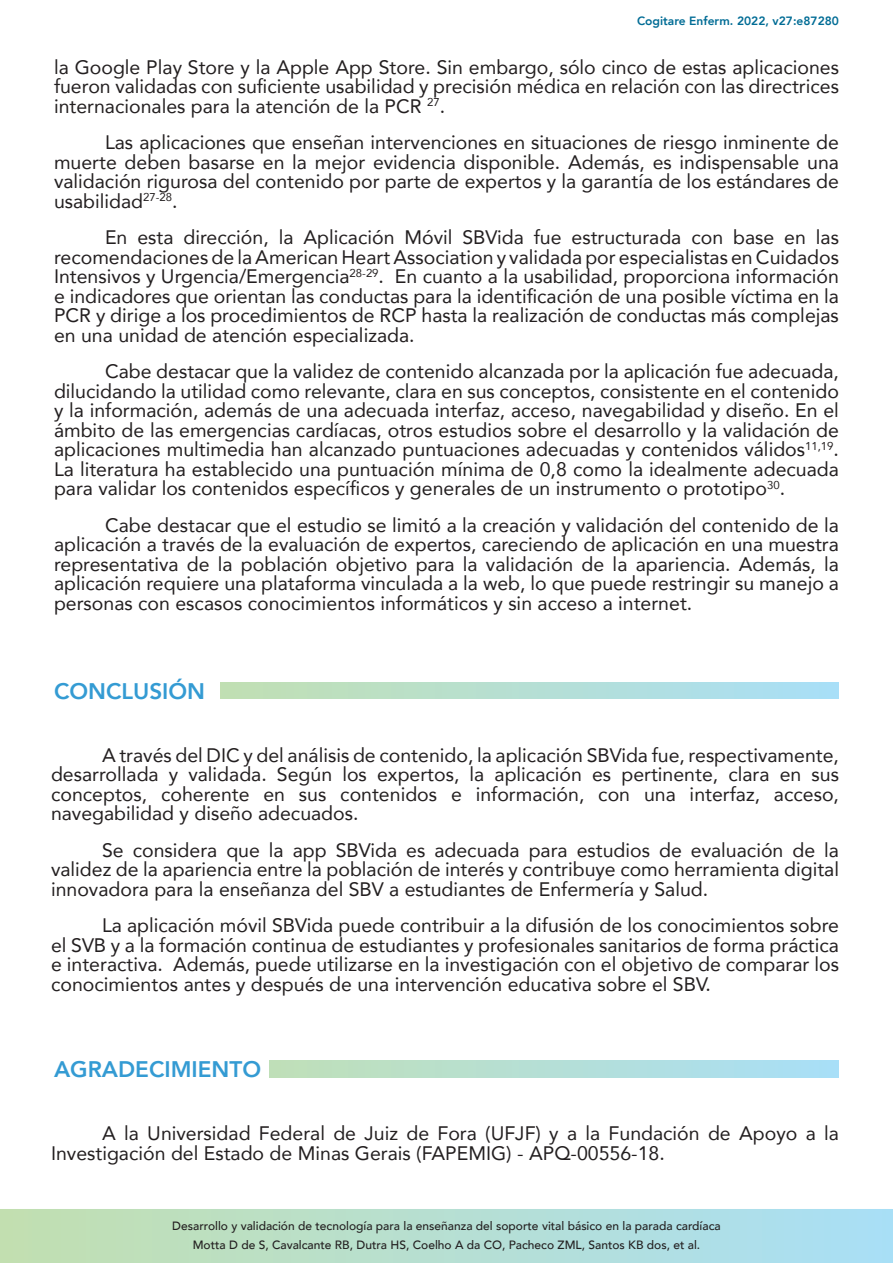
<style>
.page{position:relative;width:893px;height:1263px;background:#fff}
.page>*{position:absolute;margin:0;border:0;box-sizing:border-box;transform-origin:0 0}
.t1{font:800 22.5px "Avenir";color:#349bd3}
.TEXTO{font:19.5px/19.5px "Avenir";color:#231f20;text-align:justify}
.t2{font:500 12px/18.6px "Avenir";color:#231f20;text-align:center}
.t3{font:800 12px "Avenir";color:#006c95}
</style>
<div class="page">
<svg style="left:0;top:1209px;width:893px;height:54px;background:#b6dfd2"></svg>
<div style="left:221px;top:682px;width:618px;height:17px;background:linear-gradient(to right,#c2dfb2,#a9dff7)"></div>
<div style="left:269px;top:1061px;width:570px;height:16px;background:linear-gradient(to right,#c0e0b7,#a9dff7)"></div>
<p class="t3" style="left:637px;top:10px;width:203px">Cogitare Enferm. 2022, v27:e87280</p>
<p class="TEXTO" style="left:54px;top:56px;width:786px">la Google Play Store y la Apple App Store. Sin embargo, sólo cinco de estas aplicaciones fueron validadas con suficiente usabilidad y precisión médica en relación con las directrices internacionales para la atención de la PCR <sup>27</sup>.</p>
<p class="TEXTO" style="left:54px;top:132px;width:786px;text-indent:51px">Las aplicaciones que enseñan intervenciones en situaciones de riesgo inminente de muerte deben basarse en la mejor evidencia disponible. Además, es indispensable una validación rigurosa del contenido por parte de expertos y la garantía de los estándares de usabilidad<sup>27-28</sup>.</p>
<p class="TEXTO" style="left:54px;top:227px;width:786px;text-indent:51px">En esta dirección, la Aplicación Móvil SBVida fue estructurada con base en las recomendaciones de la American Heart Association y validada por especialistas en Cuidados Intensivos y Urgencia/Emergencia<sup>28-29</sup>. En cuanto a la usabilidad, proporciona información e indicadores que orientan las conductas para la identificación de una posible víctima en la PCR y dirige a los procedimientos de RCP hasta la realización de conductas más complejas en una unidad de atención especializada.</p>
<p class="TEXTO" style="left:54px;top:361px;width:787px;text-indent:51px">Cabe destacar que la validez de contenido alcanzada por la aplicación fue adecuada, dilucidando la utilidad como relevante, clara en sus conceptos, consistente en el contenido y la información, además de una adecuada interfaz, acceso, navegabilidad y diseño. En el ámbito de las emergencias cardíacas, otros estudios sobre el desarrollo y la validación de aplicaciones multimedia han alcanzado puntuaciones adecuadas y contenidos válidos<sup>11,19</sup>.<br>La literatura ha establecido una puntuación mínima de 0,8 como la idealmente adecuada para validar los contenidos específicos y generales de un instrumento o prototipo<sup>30</sup>.</p>
<p class="TEXTO" style="left:54px;top:514px;width:786px;text-indent:51px">Cabe destacar que el estudio se limitó a la creación y validación del contenido de la aplicación a través de la evaluación de expertos, careciendo de aplicación en una muestra representativa de la población objetivo para la validación de la apariencia. Además, la aplicación requiere una plataforma vinculada a la web, lo que puede restringir su manejo a personas con escasos conocimientos informáticos y sin acceso a internet.</p>
<p class="t1" style="left:54px;top:670px;width:153px">CONCLUSIÓN</p>
<p class="TEXTO" style="left:51px;top:744px;width:789px;text-indent:51px">A través del DIC y del análisis de contenido, la aplicación SBVida fue, respectivamente, desarrollada y validada. Según los expertos, la aplicación es pertinente, clara en sus conceptos, coherente en sus contenidos e información, con una interfaz, acceso, navegabilidad y diseño adecuados.</p>
<p class="TEXTO" style="left:51px;top:839px;width:789px;text-indent:51px">Se considera que la app SBVida es adecuada para estudios de evaluación de la validez de la apariencia entre la población de interés y contribuye como herramienta digital innovadora para la enseñanza del SBV a estudiantes de Enfermería y Salud.</p>
<p class="TEXTO" style="left:51px;top:915px;width:789px;text-indent:51px">La aplicación móvil SBVida puede contribuir a la difusión de los conocimientos sobre el SVB y a la formación continua de estudiantes y profesionales sanitarios de forma práctica e interactiva. Además, puede utilizarse en la investigación con el objetivo de comparar los conocimientos antes y después de una intervención educativa sobre el SBV.</p>
<p class="t1" style="left:54px;top:1049px;width:209px">AGRADECIMIENTO</p>
<p class="TEXTO" style="left:51px;top:1123px;width:789px;text-indent:51px">A la Universidad Federal de Juiz de Fora (UFJF) y a la Fundación de Apoyo a la<br>Investigación del Estado de Minas Gerais (FAPEMIG) - APQ-00556-18.</p>
<p class="t2" style="left:172px;top:1216px;width:550px">Desarrollo y validación de tecnología para la enseñanza del soporte vital básico en la parada cardíaca<br>Motta D de S, Cavalcante RB, Dutra HS, Coelho A da CO, Pacheco ZML, Santos KB dos, et al.</p>
</div>
